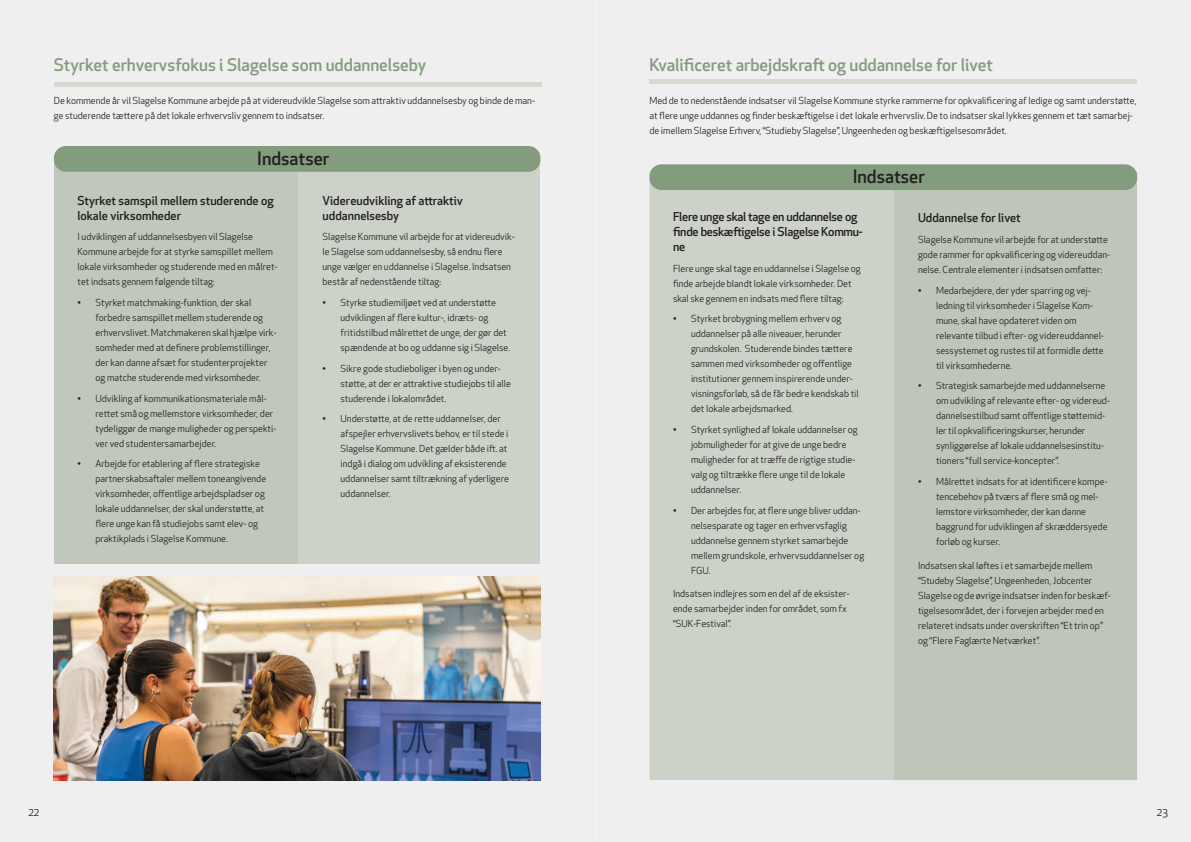
<style>
.page{position:relative;width:1191px;height:842px;background:#fff}
.page>*{position:absolute;margin:0;border:0;box-sizing:border-box;transform-origin:0 0}
.t1{font:500 18px "Apex New";color:#231f20}
.t2{font:500 17px "Apex New";color:#849c7e}
.t3{font:500 12px/15px "Apex New";color:#231f20}
.t4{font:500 12px/15px "Apex New";letter-spacing:-.02em;color:#231f20}
.t5{font:11px "Apex New";color:#231f20}
.t6{font:9.5px/15px "Apex New";color:#231f20}
</style>
<div class="page">
<div style="left:0;top:0;width:595px;height:842px;background:#efeff0"></div>
<hr style="left:54px;top:82px;width:487px;height:4px;background:#d5dad0">
<div style="left:298px;top:163px;width:242px;height:401px;background:#cdd2c9"></div>
<div style="left:54px;top:163px;width:244px;height:401px;background:#c0c8bb"></div>
<div style="left:54px;top:146px;width:486px;height:26px;background:#849c7e;border-radius:12px"></div>
<img style="left:54px;top:576px;width:486px;height:204px">
<div style="left:595px;top:0;width:596px;height:842px;background:#efeff0"></div>
<hr style="left:649px;top:79px;width:488px;height:4px;background:#d5dad0">
<div style="left:649px;top:172px;width:244px;height:608px;background:#cdd2c9"></div>
<div style="left:649px;top:164px;width:488px;height:26px;background:#849c7e;border-radius:12px"></div>
<div style="left:893px;top:190px;width:244px;height:590px;background:#bfc6b9"></div>
<svg style="left:1128px;top:172px;width:9px;height:18px"></svg>
<h2 class="t2" style="left:54px;top:53px;width:374px">Styrket erhvervsfokus i Slagelse som uddannelseby</h2>
<p class="t6" style="left:54px;top:93px;width:482px">De kommende år vil Slagelse Kommune arbejde på at videreudvikle Slagelse som attraktiv uddannelsesby og binde de man&shy;ge studerende tættere på det lokale erhvervsliv gennem to indsatser.</p>
<h1 class="t1" style="left:257px;top:146px;width:74px">Indsatser</h1>
<p class="t3" style="left:77px;top:192px;width:198px">Styrket samspil mellem studerende og lokale virksomheder</p>
<p class="t6" style="left:77px;top:229px;width:201px">I udviklingen af uddannelsesbyen vil Slagelse Kommune arbejde for at styrke samspillet mellem lokale virksomheder og studerende med en målret&shy;tet indsats gennem følgende tiltag:</p>
<p class="t6" style="left:95px;top:295px;width:183px;text-indent:-18px">• Styrket matchmaking-funktion, der skal forbedre samspillet mellem studerende og erhvervslivet. Matchmakeren skal hjælpe virk&shy;somheder med at definere problemstillinger, der kan danne afsæt for studenterprojekter og matche studerende med virksomheder.</p>
<p class="t6" style="left:95px;top:391px;width:182px;text-indent:-18px">• Udvikling af kommunikationsmateriale mål&shy;rettet små og mellemstore virksomheder, der tydeliggør de mange muligheder og perspekti&shy;ver ved studentersamarbejder.</p>
<p class="t6" style="left:95px;top:456px;width:172px;text-indent:-18px">• Arbejde for etablering af flere strategiske partnerskabsaftaler mellem toneangivende virksomheder, offentlige arbejdspladser og lokale uddannelser, der skal understøtte, at flere unge kan få studiejobs samt elev- og praktikplads i Slagelse Kommune.</p>
<p class="t3" style="left:322px;top:192px;width:142px">Videreudvikling af attraktiv uddannelsesby</p>
<p class="t6" style="left:322px;top:229px;width:194px">Slagelse Kommune vil arbejde for at videreudvik&shy;le Slagelse som uddannelsesby, så endnu flere unge vælger en uddannelse i Slagelse. Indsatsen består af nedenstående tiltag:</p>
<p class="t6" style="left:340px;top:295px;width:171px;text-indent:-18px">• Styrke studiemiljøet ved at understøtte udviklingen af flere kultur-, idræts- og fritidstilbud målrettet de unge, der gør det spændende at bo og uddanne sig i Slagelse.</p>
<p class="t6" style="left:340px;top:361px;width:172px;text-indent:-18px">• Sikre gode studieboliger i byen og under&shy;støtte, at der er attraktive studiejobs til alle studerende i lokalområdet.</p>
<p class="t6" style="left:340px;top:411px;width:170px;text-indent:-18px">• Understøtte, at de rette uddannelser, der afspejler erhvervslivets behov, er til stede i Slagelse Kommune. Det gælder både ift. at indgå i dialog om udvikling af eksisterende uddannelser samt tiltrækning af yderligere uddannelser.</p>
<h2 class="t2" style="left:649px;top:53px;width:345px">Kvalificeret arbejdskraft og uddannelse for livet</h2>
<p class="t6" style="left:649px;top:93px;width:489px">Med de to nedenstående indsatser vil Slagelse Kommune styrke rammerne for opkvalificering af ledige og samt understøtte, at flere unge uddannes og finder beskæftigelse i det lokale erhvervsliv. De to indsatser skal lykkes gennem et tæt samarbej&shy;de imellem Slagelse Erhverv, “Studieby Slagelse”, Ungeenheden og beskæftigelsesområdet.</p>
<h1 class="t1" style="left:852px;top:164px;width:74px">Indsatser</h1>
<p class="t4" style="left:673px;top:209px;width:191px">Flere unge skal tage en uddannelse og finde beskæftigelse i Slagelse Kommu&shy;ne</p>
<p class="t6" style="left:673px;top:261px;width:189px">Flere unge skal tage en uddannelse i Slagelse og finde arbejde blandt lokale virksomheder. Det skal ske gennem en indsats med flere tiltag:</p>
<p class="t6" style="left:691px;top:311px;width:169px;text-indent:-18px">• Styrket brobygning mellem erhverv og uddannelser på alle niveauer, herunder grundskolen. Studerende bindes tættere sammen med virksomheder og offentlige institutioner gennem inspirerende under&shy;visningsforløb, så de får bedre kendskab til det lokale arbejdsmarked.</p>
<p class="t6" style="left:691px;top:422px;width:168px;text-indent:-18px">• Styrket synlighed af lokale uddannelser og jobmuligheder for at give de unge bedre muligheder for at træffe de rigtige studie&shy;valg og tiltrække flere unge til de lokale uddannelser.</p>
<p class="t6" style="left:691px;top:503px;width:175px;text-indent:-18px">• Der arbejdes for, at flere unge bliver uddan&shy;nelsesparate og tager en erhvervsfaglig uddannelse gennem styrket samarbejde mellem grundskole, erhvervsuddannelser og FGU.</p>
<p class="t6" style="left:673px;top:586px;width:178px">Indsatsen indlejres som en del af de eksister&shy;ende samarbejder inden for området, som fx “SUK-Festival”.</p>
<p class="t3" style="left:918px;top:210px;width:104px">Uddannelse for livet</p>
<p class="t6" style="left:918px;top:232px;width:193px">Slagelse Kommune vil arbejde for at understøtte gode rammer for opkvalificering og videreuddan&shy;nelse. Centrale elementer i indsatsen omfatter:</p>
<p class="t6" style="left:936px;top:283px;width:169px;text-indent:-18px">• Medarbejdere, der yder sparring og vej&shy;ledning til virksomheder i Slagelse Kom&shy;mune, skal have opdateret viden om relevante tilbud i efter- og videreuddannel&shy;sessystemet og rustes til at formidle dette til virksomhederne.</p>
<p class="t6" style="left:936px;top:378px;width:175px;text-indent:-18px">• Strategisk samarbejde med uddannelserne om udvikling af relevante efter- og videreud&shy;dannelsestilbud samt offentlige støttemid&shy;ler til opkvalificeringskurser, herunder synliggørelse af lokale uddannelsesinstitu&shy;tioners “full service-koncepter”.</p>
<p class="t6" style="left:936px;top:474px;width:173px;text-indent:-18px">• Målrettet indsats for at identificere kompe&shy;tencebehov på tværs af flere små og mel&shy;lemstore virksomheder, der kan danne baggrund for udviklingen af skræddersyede forløb og kurser.</p>
<p class="t6" style="left:918px;top:558px;width:194px">Indsatsen skal løftes i et samarbejde mellem “Studeby Slagelse”, Ungeenheden, Jobcenter Slagelse og de øvrige indsatser inden for beskæf&shy;tigelsesområdet, der i forvejen arbejder med en relateret indsats under overskriften “Et trin op” og “Flere Faglærte Netværket”.</p>
<p class="t5" style="left:28px;top:805px;width:12px">22</p>
<p class="t5" style="left:1157px;top:805px;width:12px">23</p>
</div>
